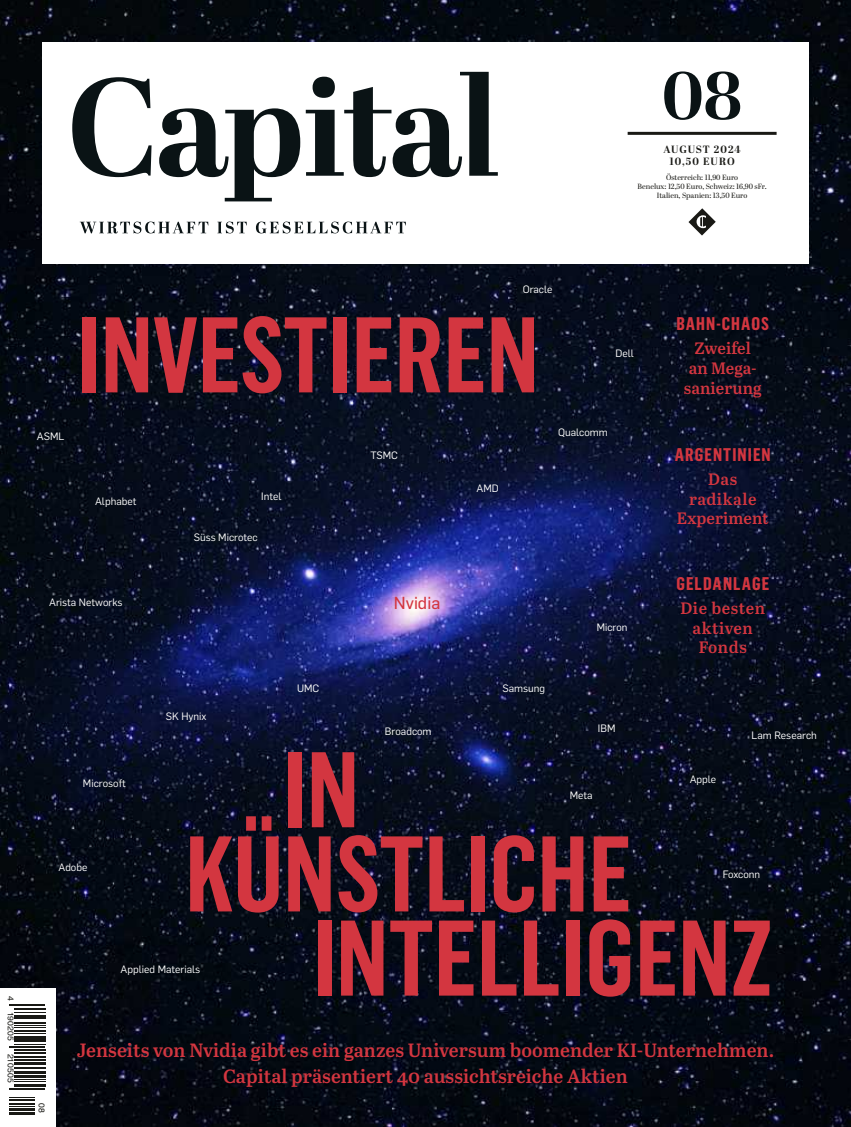
<style>
.page{position:relative;width:851px;height:1127px;background:#fff}
.page>*{position:absolute;margin:0;border:0;box-sizing:border-box;transform-origin:0 0}
.t1{font:600 105.3px "Flama Condensed";color:#d33640}
.t2{font:700 67.2px "Abril Display";color:#0a1315}
.t3{font:600 19.2px/25.5px "Abril Text";color:#d33640;text-align:center}
.t4{font:700 18px "Flama Condensed";letter-spacing:.06em;color:#d33640}
.t5{font:17.1px "Flama Basic";color:#d33640}
.t6{font:600 16.5px/19.5px "Abril Text";color:#d33640;text-align:center}
.t7{font:600 16.5px/19.5px "Abril Text";letter-spacing:.03em;color:#d33640;text-align:center}
.t8{font:10.5px "Flama";color:#fff}
.t9{font:700 10.5px/12px "Abril Display";letter-spacing:.09em;color:#191915;text-align:center}
.t10{font:8.25px "Helvetica";color:#191915;scale:1.05 1}
.t11{font:7.5px/9px "Abril Display";color:#191915;text-align:center}
</style>
<div class="page">
<img style="left:0;top:0;width:850px;height:1127px">
<div style="left:0;top:989px;width:55px;height:138px;background:#fff"></div>
<hr style="left:9px;top:1003px;width:36px;height:1px;background:#191915">
<hr style="left:9px;top:1005px;width:36px;height:1px;background:#191915">
<hr style="left:14px;top:1008px;width:31px;height:2px;background:#191915">
<hr style="left:14px;top:1012px;width:31px;height:1px;background:#191915">
<hr style="left:14px;top:1014px;width:31px;height:1px;background:#191915">
<hr style="left:14px;top:1016px;width:31px;height:3px;background:#191915">
<hr style="left:14px;top:1022px;width:31px;height:2px;background:#191915">
<hr style="left:14px;top:1024px;width:31px;height:1px;background:#191915">
<hr style="left:14px;top:1027px;width:31px;height:1px;background:#191915">
<hr style="left:14px;top:1030px;width:31px;height:2px;background:#191915">
<hr style="left:14px;top:1033px;width:31px;height:1px;background:#191915">
<hr style="left:14px;top:1035px;width:31px;height:3px;background:#191915">
<hr style="left:14px;top:1039px;width:31px;height:3px;background:#191915">
<hr style="left:14px;top:1044px;width:31px;height:1px;background:#191915">
<hr style="left:9px;top:1045px;width:36px;height:1px;background:#191915">
<hr style="left:9px;top:1047px;width:36px;height:1px;background:#191915">
<hr style="left:14px;top:1049px;width:31px;height:2px;background:#191915">
<hr style="left:14px;top:1052px;width:31px;height:2px;background:#191915">
<hr style="left:14px;top:1056px;width:31px;height:1px;background:#191915">
<hr style="left:14px;top:1059px;width:31px;height:2px;background:#191915">
<hr style="left:14px;top:1062px;width:31px;height:3px;background:#191915">
<hr style="left:14px;top:1066px;width:31px;height:1px;background:#191915">
<hr style="left:14px;top:1068px;width:31px;height:1px;background:#191915">
<hr style="left:14px;top:1071px;width:31px;height:3px;background:#191915">
<hr style="left:14px;top:1075px;width:31px;height:2px;background:#191915">
<hr style="left:14px;top:1079px;width:31px;height:1px;background:#191915">
<hr style="left:14px;top:1081px;width:31px;height:1px;background:#191915">
<hr style="left:14px;top:1084px;width:31px;height:3px;background:#191915">
<hr style="left:9px;top:1087px;width:36px;height:1px;background:#191915">
<hr style="left:9px;top:1089px;width:36px;height:1px;background:#191915">
<svg style="left:9px;top:1097px;width:26px;height:1px"></svg>
<hr style="left:9px;top:1098px;width:26px;height:2px;background:#191915">
<hr style="left:9px;top:1103px;width:26px;height:2px;background:#191915">
<svg style="left:9px;top:1106px;width:26px;height:3px"></svg>
<hr style="left:9px;top:1109px;width:26px;height:2px;background:#191915">
<hr style="left:9px;top:1112px;width:26px;height:3px;background:#191915">
<div style="left:42px;top:43px;width:766px;height:221px;background:#fff"></div>
<svg style="left:80px;top:222px;width:326px;height:11px"></svg>
<svg style="left:159px;top:108px;width:141px;height:93px"></svg>
<svg style="left:72px;top:77px;width:79px;height:100px"></svg>
<svg style="left:306px;top:72px;width:191px;height:105px"></svg>
<svg style="left:688px;top:208px;width:27px;height:27px"></svg>
<hr style="left:627px;top:132px;width:149px;height:3px;background:#191915">
<h2 class="t2" style="left:662px;top:49px;width:82px">08</h2>
<p class="t9" style="left:663px;top:144px;width:78px">AUGUST 2024<br>10,50 EURO</p>
<p class="t11" style="left:637px;top:173px;width:131px">Österreich: 11,90 Euro<br>Benelux: 12,50 Euro, Schweiz: 16,90 sFr.<br>Italien, Spanien: 13,50 Euro</p>
<p class="t10" style="left:15px;top:996px;width:6px;rotate:90deg">4</p>
<p class="t10" style="left:15px;top:1011px;width:29px;rotate:90deg">190205</p>
<p class="t10" style="left:15px;top:1053px;width:29px;rotate:90deg">210505</p>
<p class="t8" style="left:522px;top:282px;width:31px">Oracle</p>
<h1 class="t1" style="left:78px;top:288px;width:462px">INVESTIEREN</h1>
<p class="t8" style="left:615px;top:346px;width:20px">Dell</p>
<p class="t8" style="left:37px;top:429px;width:29px">ASML</p>
<p class="t8" style="left:558px;top:425px;width:51px">Qualcomm</p>
<p class="t8" style="left:95px;top:494px;width:43px">Alphabet</p>
<p class="t8" style="left:261px;top:489px;width:22px">Intel</p>
<p class="t8" style="left:194px;top:530px;width:65px">Süss Microtec</p>
<p class="t8" style="left:370px;top:448px;width:29px">TSMC</p>
<p class="t8" style="left:476px;top:481px;width:24px">AMD</p>
<p class="t8" style="left:49px;top:594px;width:75px">Arista Networks</p>
<h3 class="t5" style="left:394px;top:591px;width:48px">Nvidia</h3>
<p class="t8" style="left:166px;top:709px;width:42px">SK Hynix</p>
<p class="t8" style="left:297px;top:681px;width:24px">UMC</p>
<p class="t8" style="left:385px;top:724px;width:48px">Broadcom</p>
<p class="t8" style="left:502px;top:681px;width:44px">Samsung</p>
<p class="t8" style="left:596px;top:620px;width:32px;rotate:-1deg">Micron</p>
<p class="t8" style="left:597px;top:721px;width:19px">IBM</p>
<h3 class="t4" style="left:676px;top:312px;width:94px">BAHN-CHAOS</h3>
<h3 class="t6" style="left:683px;top:338px;width:79px">Zweifel an Mega&shy;sanierung</h3>
<h3 class="t4" style="left:674px;top:443px;width:97px">ARGENTINIEN</h3>
<h3 class="t6" style="left:676px;top:469px;width:93px">Das radikale<br>Experiment</h3>
<h3 class="t4" style="left:676px;top:572px;width:94px">GELDANLAGE</h3>
<h3 class="t7" style="left:680px;top:598px;width:86px">Die besten aktiven<br>Fonds</h3>
<p class="t8" style="left:751px;top:728px;width:67px">Lam Research</p>
<h1 class="t1" style="left:283px;top:723px;width:77px">IN</h1>
<p class="t8" style="left:689px;top:772px;width:28px">Apple</p>
<p class="t8" style="left:83px;top:776px;width:44px">Microsoft</p>
<p class="t8" style="left:569px;top:788px;width:24px">Meta</p>
<h1 class="t1" style="left:185px;top:807px;width:448px">KÜNSTLICHE</h1>
<h1 class="t1" style="left:313px;top:891px;width:461px">INTELLIGENZ</h1>
<p class="t8" style="left:58px;top:860px;width:30px">Adobe</p>
<p class="t8" style="left:722px;top:867px;width:39px">Foxconn</p>
<p class="t8" style="left:120px;top:962px;width:81px">Applied Materials</p>
<p class="t10" style="left:47px;top:1103px;width:11px;rotate:90deg">08</p>
<h3 class="t3" style="left:77px;top:1036px;width:698px">Jenseits von Nvidia gibt es ein ganzes Universum boomender KI-Unternehmen.<br>Capital präsentiert 40 aussichtsreiche Aktien</h3>
</div>
